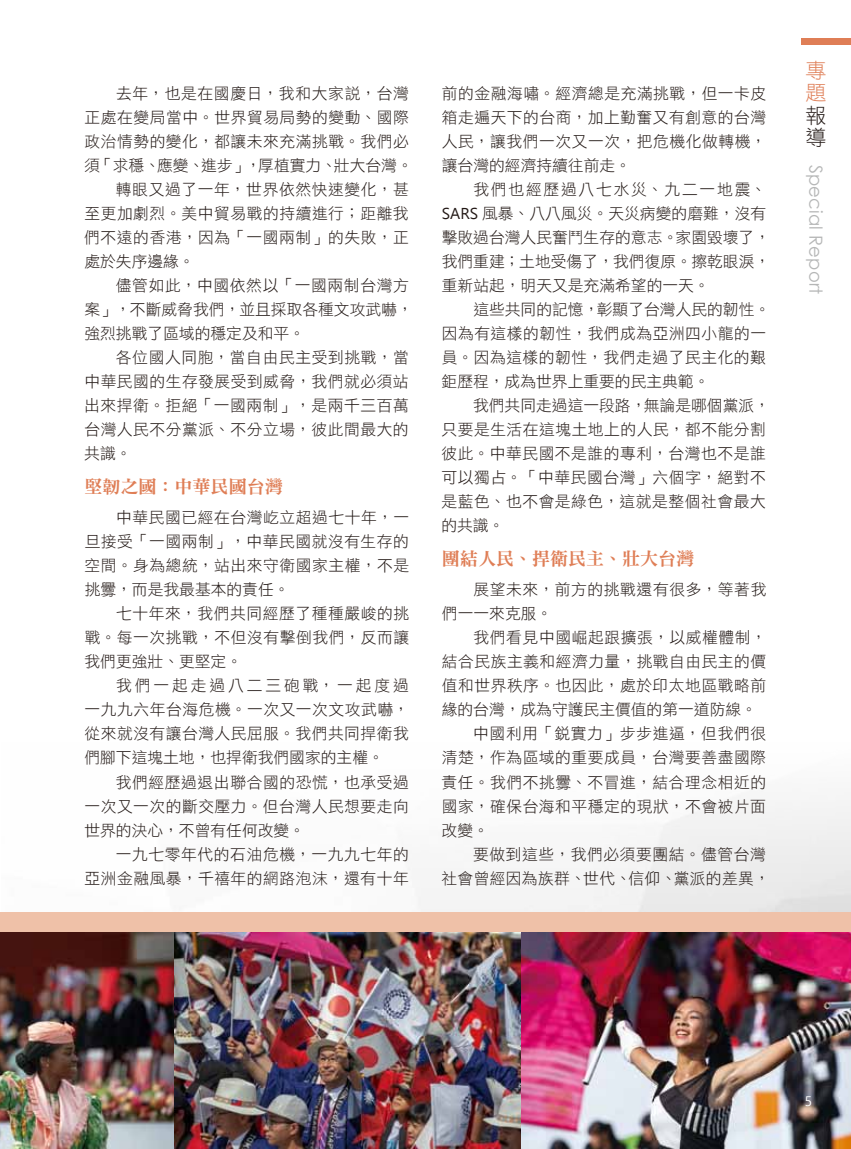
<style>
.page{position:relative;width:851px;height:1149px;background:#fff}
.page>*{position:absolute;margin:0;border:0;box-sizing:border-box;transform-origin:0 0}
.t1{font:21px/22.5px "DF Hei Std W3";color:#df7e56}
.t2{font:21px/22.6px "DF Hei Std W3";color:#221815}
.t3{font:18px "DF Ming Std W9";color:#df7e56}
.t4{font:18px "Century Gothic";letter-spacing:.01em;color:#b5b6b6}
.t5{font:15.75px/24px "DF Hei Std W3";letter-spacing:.035em;color:#221815;text-align:justify}
.t6{font:15.75px/24px "DF Hei Std W3";color:#221815}
.t7{font:13.5px "Ebrima";color:#fff}
.s1{font-family:"DF Ming Std W7"}
.s2{font-family:"Ebrima"}
</style>
<div class="page">
<div style="left:800px;top:38px;width:50px;height:7px;background:#df7e56"></div>
<div style="left:0;top:912px;width:850px;height:51px;background:#efc1a8"></div>
<img style="left:0;top:932px;width:850px;height:216px">
<p class="t5" style="left:116px;top:81px;width:294px">去年，也是在國慶日，我和大家說，台灣</p>
<p class="t5" style="left:85px;top:105px;width:326px">正處在變局當中。世界貿易局勢的變動、國際</p>
<p class="t5" style="left:84px;top:129px;width:326px">政治情勢的變化，都讓未來充滿挑戰。我們必</p>
<p class="t6" style="left:84px;top:153px;width:330px">須「求穩、應變、進步」，厚植實力、壯大台灣。</p>
<p class="t5" style="left:116px;top:177px;width:294px">轉眼又過了一年，世界依然快速變化，甚</p>
<p class="t5" style="left:84px;top:201px;width:326px">至更加劇烈。美中貿易戰的持續進行；距離我</p>
<p class="t5" style="left:84px;top:225px;width:326px">們不遠的香港，因為「一國兩制」的失敗，正</p>
<p class="t5" style="left:84px;top:249px;width:112px">處於失序邊緣。</p>
<p class="t5" style="left:116px;top:273px;width:294px">儘管如此，中國依然以「一國兩制台灣方</p>
<p class="t6" style="left:84px;top:297px;width:330px">案」，不斷威脅我們，並且採取各種文攻武嚇，</p>
<p class="t6" style="left:84px;top:321px;width:222px">強烈挑戰了區域的穩定及和平。</p>
<p class="t5" style="left:116px;top:345px;width:294px">各位國人同胞，當自由民主受到挑戰，當</p>
<p class="t5" style="left:84px;top:369px;width:326px">中華民國的生存發展受到威脅，我們就必須站</p>
<p class="t5" style="left:84px;top:393px;width:326px">出來捍衛。拒絕「一國兩制」，是兩千三百萬</p>
<p class="t5" style="left:84px;top:417px;width:326px">台灣人民不分黨派、不分立場，彼此間最大的</p>
<p class="t5" style="left:84px;top:441px;width:49px">共識。</p>
<p class="t3" style="left:85px;top:477px;width:199px">堅韌之國<span class="s1">：</span>中華民國台灣</p>
<p class="t5" style="left:85px;top:505px;width:326px;text-indent:31px">中華民國已經在台灣屹立超過七十年，一旦接受「一國兩制」，中華民國就沒有生存的空間。身為總統，站出來守衛國家主權，不是挑釁，而是我最基本的責任。</p>
<p class="t5" style="left:85px;top:601px;width:326px;text-indent:32px">七十年來，我們共同經歷了種種嚴峻的挑戰。每一次挑戰，不但沒有擊倒我們，反而讓我們更強壯、更堅定。</p>
<p class="t5" style="left:84px;top:673px;width:326px;text-indent:32px">我們一起走過八二三砲戰，一起度過一九九六年台海危機。一次又一次文攻武嚇，從來就沒有讓台灣人民屈服。我們共同捍衛我們腳下這塊土地，也捍衛我們國家的主權。</p>
<p class="t5" style="left:84px;top:769px;width:326px;text-indent:32px">我們經歷過退出聯合國的恐慌，也承受過一次又一次的斷交壓力。但台灣人民想要走向世界的決心，不曾有任何改變。</p>
<p class="t5" style="left:84px;top:841px;width:326px;text-align:right">一九七零年代的石油危機，一九九七年的<br>亞洲金融風暴，千禧年的網路泡沫，還有十年</p>
<p class="t5" style="left:441px;top:81px;width:326px">前的金融海嘯。經濟總是充滿挑戰，但一卡皮箱走遍天下的台商，加上勤奮又有創意的台灣人民，讓我們一次又一次，把危機化做轉機，讓台灣的經濟持續往前走。</p>
<p class="t6" style="left:441px;top:177px;width:330px;text-indent:32px">我們也經歷過八七水災、九二一地震、<br><span class="s2">SARS</span> 風暴、八八風災。天災病變的磨難，沒有擊敗過台灣人民奮鬥生存的意志。家園毀壞了，我們重建；土地受傷了，我們復原。擦乾眼淚，重新站起，明天又是充滿希望的一天。</p>
<p class="t5" style="left:441px;top:297px;width:330px;text-align:left;text-indent:32px">這些共同的記憶，彰顯了台灣人民的韌性。因為有這樣的韌性，我們成為亞洲四小龍的一員。因為這樣的韌性，我們走過了民主化的艱鉅歷程，成為世界上重要的民主典範。</p>
<p class="t5" style="left:441px;top:393px;width:330px;text-align:left;text-indent:32px">我們共同走過這一段路，無論是哪個黨派，只要是生活在這塊土地上的人民，都不能分割彼此。中華民國不是誰的專利，台灣也不是誰可以獨占。「中華民國台灣」六個字，絕對不是藍色、也不會是綠色，這就是整個社會最大的共識。</p>
<p class="t3" style="left:442px;top:549px;width:253px">團結人民<span class="s1">、</span>捍衛民主<span class="s1">、</span>壯大台灣</p>
<p class="t5" style="left:442px;top:577px;width:326px;text-indent:32px">展望未來，前方的挑戰還有很多，等著我們一一來克服。</p>
<p class="t5" style="left:473px;top:625px;width:294px">我們看見中國崛起跟擴張，以威權體制，</p>
<p class="t5" style="left:442px;top:649px;width:326px">結合民族主義和經濟力量，挑戰自由民主的價</p>
<p class="t5" style="left:442px;top:673px;width:326px">值和世界秩序。也因此，處於印太地區戰略前</p>
<p class="t6" style="left:441px;top:697px;width:316px">緣的台灣，成為守護民主價值的第一道防線。</p>
<p class="t5" style="left:473px;top:721px;width:294px">中國利用「銳實力」步步進逼，但我們很</p>
<p class="t5" style="left:441px;top:745px;width:326px">清楚，作為區域的重要成員，台灣要善盡國際</p>
<p class="t5" style="left:441px;top:769px;width:326px">責任。我們不挑釁、不冒進，結合理念相近的</p>
<p class="t5" style="left:441px;top:793px;width:326px">國家，確保台海和平穩定的現狀，不會被片面</p>
<p class="t5" style="left:441px;top:817px;width:49px">改變。</p>
<p class="t5" style="left:473px;top:841px;width:294px">要做到這些，我們必須要團結。儘管台灣</p>
<p class="t5" style="left:441px;top:865px;width:330px">社會曾經因為族群、世代、信仰、黨派的差異，</p>
<h1 class="t1" style="left:805px;top:58px;width:22px">專題</h1>
<h1 class="t2" style="left:805px;top:104px;width:22px">報導</h1>
<p class="t4" style="left:828px;top:165px;width:131px;rotate:90deg">Special Report</p>
<p class="t7" style="left:804px;top:1091px;width:9px">5</p>
</div>
